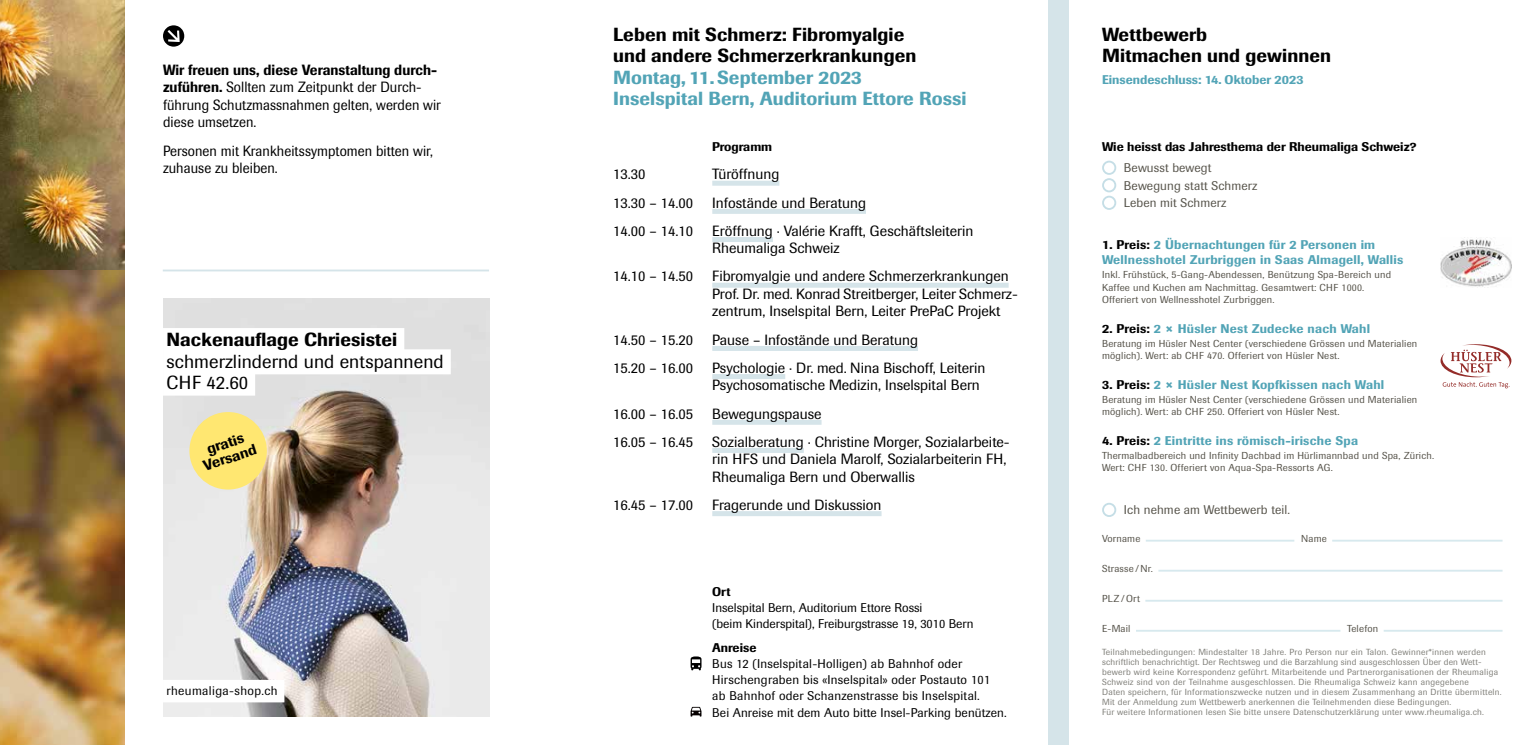
<style>
.page{position:relative;width:1538px;height:745px;background:#fff}
.page>*{position:absolute;margin:0;border:0;box-sizing:border-box;transform-origin:0 0}
.t1{font:500 18.75px/21.2px "Imago";letter-spacing:.005em;color:#000}
.t2{font:500 18.75px/21.2px "Imago";letter-spacing:.005em;color:#52a4b6}
.t3{font:18.75px/21.2px "Imago";letter-spacing:.005em;color:#000}
.t4{font:14.75px/17.5px "Imago";color:#000}
.t5{font:14.75px/17.5px "Imago";color:#000;scale:.93 1}
.t6{font:500 14.75px/15px "Imago";color:#000;text-align:center}
.t7{font:12.5px/16.4px "Imago";letter-spacing:.02em;color:#000}
.t8{font:500 12.5px/15px "Imago";letter-spacing:.02em;color:#52a4b6}
.t9{font:12.5px/16.2px "Imago";color:#000}
.t10{font:12.5px/17.5px "Imago";letter-spacing:.01em;color:#57544b}
.t11{font:500 12.5px "Imago";color:#000}
.t12{font:500 12.5px "Imago";color:#52a4b6}
.t13{font:10px/12.5px "Imago";letter-spacing:.02em;color:#57544b}
.t14{font:8.75px/10px "Imago";letter-spacing:.03em;color:#81807a}
.s1{font-weight:500}
.s2{color:#000}
</style>
<div class="page">
<img style="left:0;top:0;width:124px;height:744px">
<div style="left:1049px;top:0;width:20px;height:744px;background:#d5e4e9"></div>
<div style="left:712px;top:180px;width:67px;height:5px;background:#d5e4e9"></div>
<div style="left:712px;top:209px;width:154px;height:5px;background:#d5e4e9"></div>
<div style="left:712px;top:237px;width:61px;height:5px;background:#d5e4e9"></div>
<div style="left:712px;top:282px;width:297px;height:5px;background:#d5e4e9"></div>
<div style="left:712px;top:346px;width:206px;height:5px;background:#d5e4e9"></div>
<div style="left:712px;top:374px;width:73px;height:5px;background:#d5e4e9"></div>
<div style="left:712px;top:419px;width:109px;height:5px;background:#d5e4e9"></div>
<div style="left:712px;top:447px;width:92px;height:5px;background:#d5e4e9"></div>
<div style="left:712px;top:511px;width:169px;height:5px;background:#d5e4e9"></div>
<svg style="left:691px;top:656px;width:10px;height:13px"></svg>
<svg style="left:690px;top:706px;width:11px;height:10px"></svg>
<img style="left:163px;top:298px;width:326px;height:418px">
<div style="left:163px;top:328px;width:241px;height:25px;background:#fff"></div>
<div style="left:163px;top:349px;width:288px;height:25px;background:#fff"></div>
<div style="left:163px;top:370px;width:92px;height:25px;background:#fff"></div>
<hr style="left:163px;top:269px;width:326px;height:2px;background:#d5e4e9">
<div style="left:189px;top:412px;width:78px;height:77px;background:#ffe771;border-radius:50%"></div>
<div style="left:163px;top:679px;width:121px;height:23px;background:#fff"></div>
<svg style="left:163px;top:25px;width:21px;height:22px"></svg>
<div style="left:1102px;top:160px;width:14px;height:15px;border:2px solid #c5dee6;border-radius:50%"></div>
<div style="left:1102px;top:178px;width:14px;height:14px;border:2px solid #c5dee6;border-radius:50%"></div>
<div style="left:1102px;top:195px;width:14px;height:15px;border:2px solid #c5dee6;border-radius:50%"></div>
<div style="left:1102px;top:502px;width:14px;height:14px;border:2px solid #c5dee6;border-radius:50%"></div>
<hr style="left:1146px;top:539px;width:148px;height:2px;background:#d7e9ee">
<hr style="left:1332px;top:539px;width:170px;height:2px;background:#d7e9ee">
<hr style="left:1158px;top:569px;width:344px;height:2px;background:#d7e9ee">
<hr style="left:1145px;top:599px;width:357px;height:2px;background:#d7e9ee">
<hr style="left:1136px;top:629px;width:204px;height:2px;background:#d7e9ee">
<hr style="left:1384px;top:629px;width:118px;height:2px;background:#d7e9ee">
<svg style="left:1440px;top:344px;width:71px;height:44px"></svg>
<img style="left:1440px;top:237px;width:71px;height:50px">
<h1 class="t1" style="left:613px;top:24px;width:305px">Leben mit Schmerz: Fibromyalgie und andere Schmerzerkrankungen</h1>
<h1 class="t2" style="left:613px;top:66px;width:355px">Montag, 11. September 2023<br>Inselspital Bern, Auditorium Ettore Rossi</h1>
<h3 class="t11" style="left:712px;top:139px;width:61px">Programm</h3>
<h2 class="t4" style="left:613px;top:165px;width:34px">13.30</h2>
<h2 class="t4" style="left:712px;top:165px;width:69px">Türöffnung</h2>
<h2 class="t4" style="left:613px;top:193px;width:82px">13.30 – 14.00</h2>
<h2 class="t4" style="left:712px;top:193px;width:155px">Infostände und Beratung</h2>
<h2 class="t4" style="left:613px;top:222px;width:82px">14.00 – 14.10</h2>
<h2 class="t4" style="left:712px;top:222px;width:263px">Eröffnung · Valérie Krafft, Geschäftsleiterin<br>Rheumaliga Schweiz</h2>
<h2 class="t4" style="left:613px;top:267px;width:82px">14.10 – 14.50</h2>
<h2 class="t4" style="left:712px;top:267px;width:307px">Fibromyalgie und andere Schmerzerkrankungen<br>Prof. Dr. med. Konrad Streitberger, Leiter Schmerz&shy;zentrum, Inselspital Bern, Leiter PrePaC Projekt</h2>
<h2 class="t4" style="left:613px;top:330px;width:82px">14.50 – 15.20</h2>
<h2 class="t4" style="left:712px;top:330px;width:207px">Pause – Infostände und Beratung</h2>
<h2 class="t4" style="left:613px;top:358px;width:82px">15.20 – 16.00</h2>
<h2 class="t4" style="left:712px;top:358px;width:275px">Psychologie · Dr. med. Nina Bischoff, Leiterin<br>Psychosomatische Medizin, Inselspital Bern</h2>
<h2 class="t4" style="left:613px;top:404px;width:82px">16.00 – 16.05</h2>
<h2 class="t4" style="left:712px;top:404px;width:111px">Bewegungspause</h2>
<h2 class="t4" style="left:613px;top:432px;width:82px">16.05 – 16.45</h2>
<h2 class="t4" style="left:712px;top:432px;width:299px">Sozialberatung · Christine Morger, Sozialarbeite&shy;rin HFS und Daniela Marolf, Sozialarbeiterin FH,<br>Rheumaliga Bern und Oberwallis</h2>
<h2 class="t4" style="left:613px;top:495px;width:82px">16.45 – 17.00</h2>
<h2 class="t4" style="left:712px;top:495px;width:171px">Fragerunde und Diskussion</h2>
<h1 class="t1" style="left:1102px;top:24px;width:230px">Wettbewerb<br>Mitmachen und gewinnen</h1>
<h3 class="t12" style="left:1102px;top:72px;width:203px">Einsendeschluss: 14. Oktober 2023</h3>
<h2 class="t5" style="left:163px;top:61px;width:300px"><span class="s1">Wir freuen uns, diese Veranstaltung durch&shy;zuführen.</span> Sollten zum Zeitpunkt der Durch&shy;führung Schutzmassnahmen gelten, werden wir diese umsetzen.</h2>
<h2 class="t5" style="left:163px;top:141px;width:292px">Personen mit Krankheitssymptomen bitten wir, zuhause zu bleiben.</h2>
<h3 class="t11" style="left:1102px;top:139px;width:316px">Wie heisst das Jahresthema der Rheumaliga Schweiz?</h3>
<h3 class="t10" style="left:1124px;top:159px;width:135px">Bewusst bewegt<br>Bewegung statt Schmerz<br>Leben mit Schmerz</h3>
<h3 class="t8" style="left:1102px;top:237px;width:303px"><span class="s2">1. Preis:</span> 2 Übernachtungen für 2 Personen im<br>Wellnesshotel Zurbriggen in Saas Almagell, Wallis</h3>
<p class="t13" style="left:1102px;top:268px;width:291px">Inkl. Frühstück, 5-Gang-Abendessen, Benützung Spa-Bereich und<br>Kaffee und Kuchen am Nachmittag. Gesamtwert: CHF 1000.<br>Offeriert von Wellnesshotel Zurbriggen.</p>
<h3 class="t8" style="left:1102px;top:320px;width:270px"><span class="s2">2. Preis:</span> 2 × Hüsler Nest Zudecke nach Wahl</h3>
<p class="t13" style="left:1102px;top:337px;width:317px">Beratung im Hüsler Nest Center (verschiedene Grössen und Materialien möglich). Wert: ab CHF 470. Offeriert von Hüsler Nest.</p>
<h3 class="t8" style="left:1102px;top:376px;width:284px"><span class="s2">3. Preis:</span> 2 × Hüsler Nest Kopfkissen nach Wahl</h3>
<p class="t13" style="left:1102px;top:393px;width:317px">Beratung im Hüsler Nest Center (verschiedene Grössen und Materialien möglich). Wert: ab CHF 250. Offeriert von Hüsler Nest.</p>
<h3 class="t8" style="left:1102px;top:432px;width:257px"><span class="s2">4. Preis:</span> 2 Eintritte ins römisch-irische Spa</h3>
<p class="t13" style="left:1102px;top:449px;width:333px">Thermalbadbereich und Infinity Dachbad im Hürlimannbad und Spa, Zürich.<br>Wert: CHF 130. Offeriert von Aqua-Spa-Ressorts AG.</p>
<h3 class="t10" style="left:1124px;top:501px;width:168px">Ich nehme am Wettbewerb teil.</h3>
<p class="t13" style="left:1102px;top:531px;width:40px">Vorname</p>
<p class="t13" style="left:1301px;top:531px;width:27px">Name</p>
<p class="t13" style="left:1102px;top:561px;width:52px">Strasse / Nr.</p>
<p class="t13" style="left:1102px;top:591px;width:39px">PLZ /Ort</p>
<p class="t13" style="left:1102px;top:621px;width:30px">E-Mail</p>
<p class="t13" style="left:1347px;top:621px;width:33px">Telefon</p>
<p class="t14" style="left:1102px;top:646px;width:401px">Teilnahmebedingungen: Mindestalter 18 Jahre. Pro Person nur ein Talon. Gewinner*innen werden schriftlich benachrichtigt. Der Rechtsweg und die Barzahlung sind ausgeschlossen Über den Wett&shy;bewerb wird keine Korrespondenz geführt. Mitarbeitende und Partnerorganisationen der Rheumaliga Schweiz sind von der Teilnahme ausgeschlossen. Die Rheumaliga Schweiz kann angegebene<br>Daten speichern, für Informationszwecke nutzen und in diesem Zusammenhang an Dritte übermitteln.<br>Mit der Anmeldung zum Wettbewerb anerkennen die Teilnehmenden diese Bedingungen.<br>Für weitere Informationen lesen Sie bitte unsere Datenschutzerklärung unter www.rheumaliga.ch.</p>
<h1 class="t1" style="left:167px;top:329px;width:232px">Nackenauflage Chriesistei</h1>
<h1 class="t3" style="left:167px;top:350px;width:279px">schmerzlindernd und entspannend<br>CHF 42.60</h1>
<h2 class="t6" style="left:197px;top:444px;width:57px;rotate:-18deg">gratis<br>Versand</h2>
<h3 class="t11" style="left:712px;top:583px;width:20px">Ort</h3>
<h3 class="t9" style="left:712px;top:599px;width:263px">Inselspital Bern, Auditorium Ettore Rossi<br>(beim Kinderspital), Freiburgstrasse 19, 3010 Bern</h3>
<h3 class="t11" style="left:712px;top:639px;width:46px">Anreise</h3>
<h3 class="t7" style="left:712px;top:654px;width:296px">Bus 12 (Inselspital-Holligen) ab Bahnhof oder Hirschengraben bis «Inselspital» oder Postauto 101<br>ab Bahnhof oder Schanzenstrasse bis Inselspital.<br>Bei Anreise mit dem Auto bitte Insel-Parking benützen.</h3>
<h3 class="t7" style="left:167px;top:682px;width:113px">rheumaliga-shop.ch</h3>
</div>
